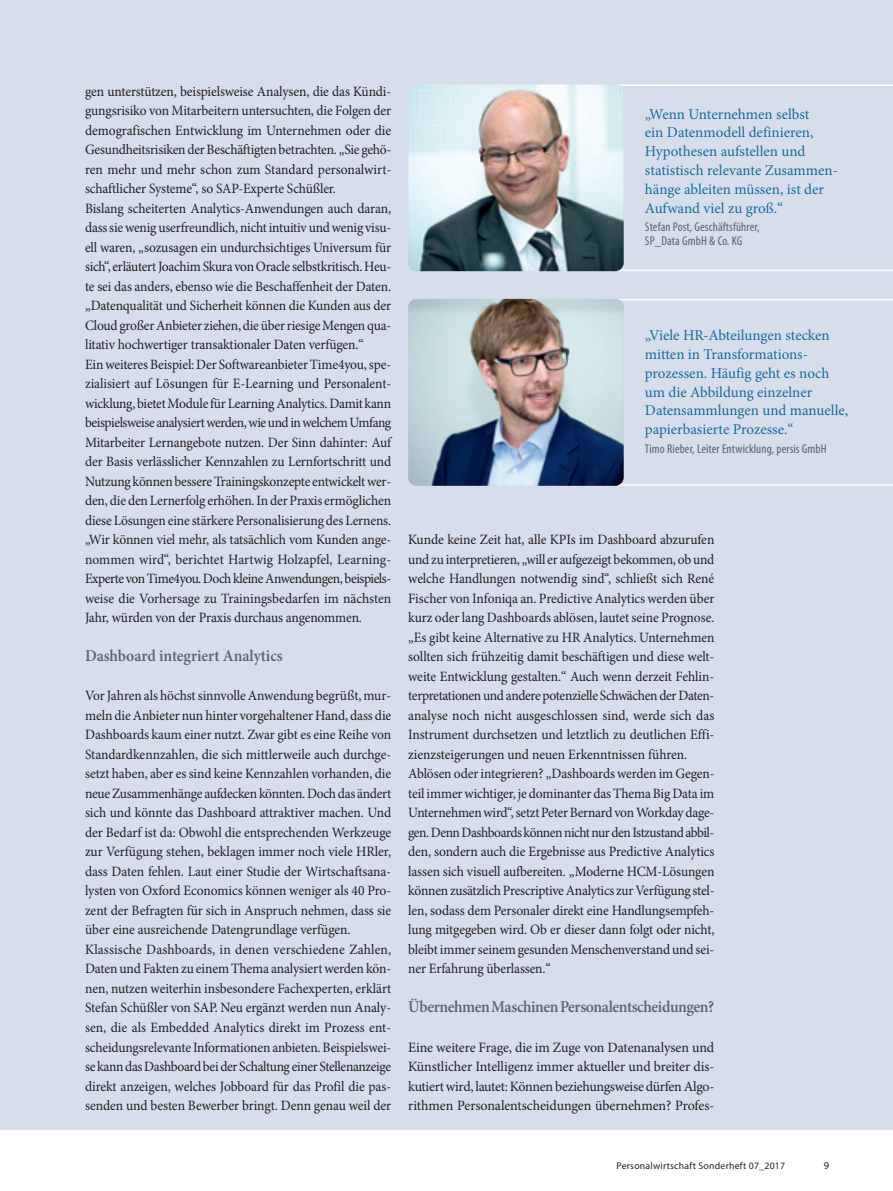
<style>
.page{position:relative;width:893px;height:1191px;background:#fff}
.page>*{position:absolute;margin:0;border:0;box-sizing:border-box;transform-origin:0 0}
.t1{font:600 16.5px "Minion Pro";letter-spacing:-.02em;color:#5b666a;scale:.95 1}
.t2{font:15px/18.8px "Minion Pro";color:#146d9e}
.t3{font:14.25px/19.5px "Minion Pro";letter-spacing:-.01em;color:#231f20;scale:.95 1}
.t4{font:14.25px/19.5px "Minion Pro";letter-spacing:-.01em;color:#231f20;text-align:justify}
.t5{font:condensed 12.75px/14.2px "Myriad Pro";letter-spacing:.01em;color:#53656e}
.t6{font:10.5px "Myriad Pro";color:#231f20}
.t7{font:9.75px "Myriad Pro";letter-spacing:.025em;color:#231f20}
</style>
<div class="page">
<div style="left:0;top:0;width:893px;height:1129px;background:#d7deeb"></div>
<hr style="left:420px;top:270px;width:473px;height:1px;background:#fff">
<hr style="left:420px;top:84px;width:473px;height:2px;background:#fff">
<img style="left:408px;top:84px;width:216px;height:187px;border-radius:9px">
<hr style="left:420px;top:484px;width:473px;height:1px;background:#fff">
<hr style="left:420px;top:299px;width:473px;height:1px;background:#fff">
<img style="left:408px;top:299px;width:216px;height:187px;border-radius:9px">
<p class="t3" style="left:85px;top:83px;width:324px">gen unterstützen, beispielsweise Analysen, die das Kündi&shy;gungsrisiko von Mitarbeitern untersuchten, die Folgen der demografischen Entwicklung im Unternehmen oder die Gesundheitsrisiken der Beschäftigten betrachten. „Sie gehö&shy;ren mehr und mehr schon zum Standard personalwirt&shy;schaftlicher Systeme“, so SAP-Experte Schüßler.<br>Bislang scheiterten Analytics-Anwendungen auch daran, dass sie wenig userfreundlich, nicht intuitiv und wenig visu&shy;ell waren, „sozusagen ein undurchsichtiges Universum für sich“, erläutert Joachim Skura von Oracle selbstkritisch. Heu&shy;te sei das anders, ebenso wie die Beschaffenheit der Daten. „Datenqualität und Sicherheit können die Kunden aus der Cloud großer Anbieter ziehen, die über riesige Mengen qua&shy;litativ hochwertiger transaktionaler Daten verfügen.“<br>Ein weiteres Beispiel: Der Softwareanbieter Time4you, spe&shy;zialisiert auf Lösungen für E-Learning und Personalent&shy;wicklung, bietet Module für Learning Analytics. Damit kann beispielsweise analysiert werden, wie und in welchem Umfang Mitarbeiter Lernangebote nutzen. Der Sinn dahinter: Auf der Basis verlässlicher Kennzahlen zu Lernfortschritt und Nutzung können bessere Trainingskonzepte entwickelt wer&shy;den, die den Lernerfolg erhöhen. In der Praxis ermöglichen diese Lösungen eine stärkere Personalisierung des Lernens. „Wir können viel mehr, als tatsächlich vom Kunden ange&shy;nommen wird“, berichtet Hartwig Holzapfel, Learning-Experte von Time4you. Doch kleine Anwendungen, beispiels&shy;weise die Vorhersage zu Trainingsbedarfen im nächsten Jahr, würden von der Praxis durchaus angenommen.</p>
<p class="t1" style="left:85px;top:649px;width:210px">Dashboard integriert Analytics</p>
<p class="t3" style="left:85px;top:687px;width:324px">Vor Jahren als höchst sinnvolle Anwendung begrüßt, mur&shy;meln die Anbieter nun hinter vorgehaltener Hand, dass die Dashboards kaum einer nutzt. Zwar gibt es eine Reihe von Standardkennzahlen, die sich mittlerweile auch durchge&shy;setzt haben, aber es sind keine Kennzahlen vorhanden, die neue Zusammenhänge aufdecken könnten. Doch das ändert sich und könnte das Dashboard attraktiver machen. Und der Bedarf ist da: Obwohl die entsprechenden Werkzeuge zur Verfügung stehen, beklagen immer noch viele HRler, dass Daten fehlen. Laut einer Studie der Wirtschaftsana&shy;lysten von Oxford Economics können weniger als 40 Pro&shy;zent der Befragten für sich in Anspruch nehmen, dass sie über eine ausreichende Datengrundlage verfügen.<br>Klassische Dashboards, in denen verschiedene Zahlen, Daten und Fakten zu einem Thema analysiert werden kön&shy;nen, nutzen weiterhin insbesondere Fachexperten, erklärt Stefan Schüßler von SAP. Neu ergänzt werden nun Analy&shy;sen, die als Embedded Analytics direkt im Prozess ent&shy;scheidungsrelevante Informationen anbieten. Beispielswei&shy;se kann das Dashboard bei der Schaltung einer Stellenanzeige direkt anzeigen, welches Jobboard für das Profil die pas&shy;senden und besten Bewerber bringt. Denn genau weil der</p>
<p class="t2" style="left:645px;top:106px;width:195px">„Wenn Unternehmen selbst<br>ein Datenmodell definieren,<br>Hypothesen aufstellen und statistisch relevante Zusammen - hänge ableiten müssen, ist der<br>Aufwand viel zu groß.“</p>
<p class="t5" style="left:645px;top:221px;width:116px">Stefan Post, Geschäftsführer,<br>SP_Data GmbH &amp; Co. KG</p>
<p class="t2" style="left:645px;top:328px;width:205px">„Viele HR-Abteilungen stecken mitten in Transformations&shy;prozessen. Häufig geht es noch um die Abbildung einzelner<br>Datensammlungen und manuelle, papierbasierte Prozesse.“</p>
<p class="t5" style="left:645px;top:442px;width:183px">Timo Rieber, Leiter Entwicklung, persis GmbH</p>
<p class="t3" style="left:408px;top:531px;width:324px">Kunde keine Zeit hat, alle KPIs im Dashboard abzurufen und zu interpretieren, „will er aufgezeigt bekommen, ob und welche Handlungen notwendig sind“, schließt sich René Fischer von Infoniqa an. Predictive Analytics werden über kurz oder lang Dashboards ablösen, lautet seine Prognose. „Es gibt keine Alternative zu HR Analytics. Unternehmen sollten sich frühzeitig damit beschäftigen und diese welt&shy;weite Entwicklung gestalten.“ Auch wenn derzeit Fehlin&shy;terpretationen und andere potenzielle Schwächen der Daten&shy;analyse noch nicht ausgeschlossen sind, werde sich das Instrument durchsetzen und letztlich zu deutlichen Effi&shy;zienzsteigerungen und neuen Erkenntnissen führen.<br>Ablösen oder integrieren? „Dashboards werden im Gegen&shy;teil immer wichtiger, je dominanter das Thema Big Data im Unternehmen wird“, setzt Peter Bernard von Workday dage&shy;gen. Denn Dashboards können nicht nur den Istzustand abbil&shy;den, sondern auch die Ergebnisse aus Predictive Analytics lassen sich visuell aufbereiten. „Moderne HCM-Lösungen können zusätzlich Prescriptive Analytics zur Verfügung stel&shy;len, sodass dem Personaler direkt eine Handlungsempfeh&shy;lung mitgegeben wird. Ob er dieser dann folgt oder nicht, bleibt immer seinem gesunden Menschenverstand und sei&shy;ner Erfahrung überlassen.“</p>
<p class="t1" style="left:408px;top:1000px;width:324px">Übernehmen Maschinen Personalentscheidungen?</p>
<p class="t4" style="left:408px;top:1038px;width:308px">Eine weitere Frage, die im Zuge von Datenanalysen und Künstlicher Intelligenz immer aktueller und breiter dis&shy;kutiert wird, lautet: Können beziehungsweise dürfen Algo&shy;rithmen Personalentscheidungen übernehmen? Profes-</p>
<p class="t7" style="left:616px;top:1159px;width:170px">Personalwirtschaft Sonderheft 07_2017</p>
<p class="t6" style="left:824px;top:1158px;width:7px">9</p>
</div>
